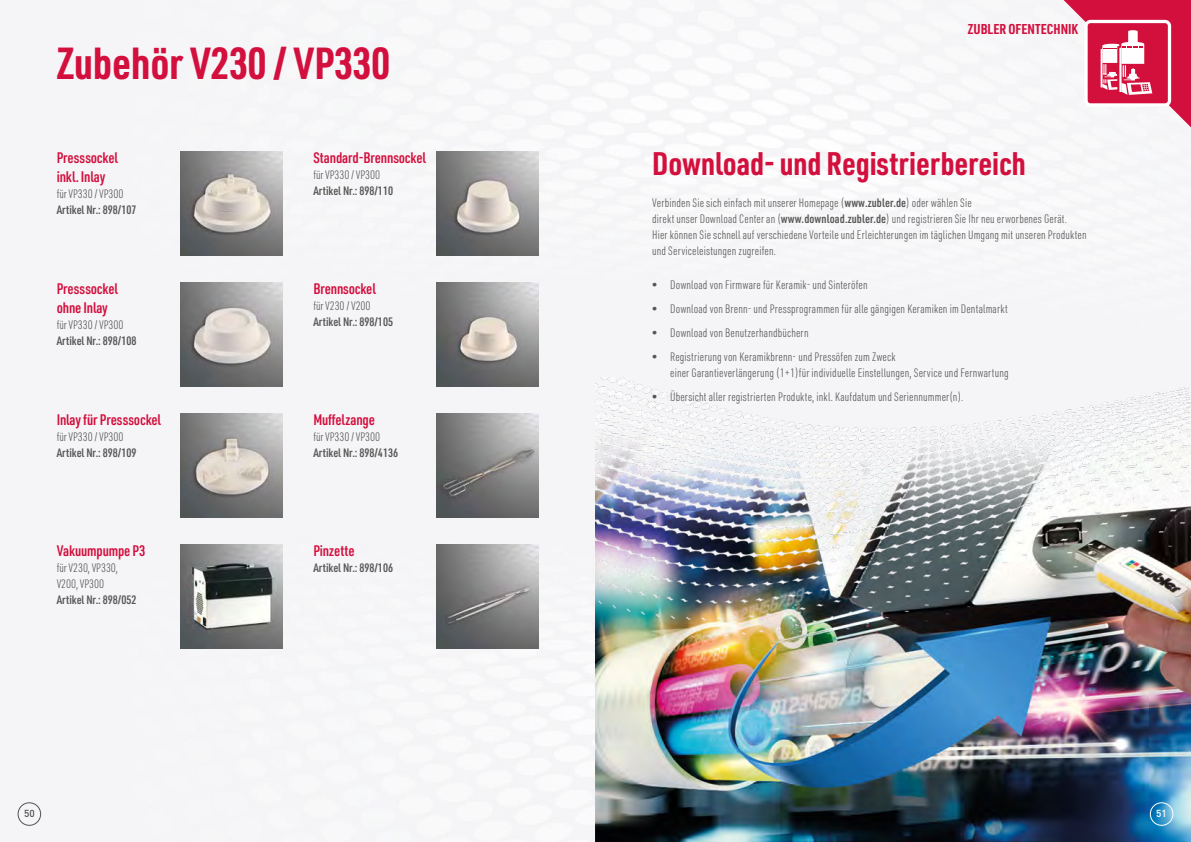
<style>
.page{position:relative;width:1191px;height:842px;background:#fff}
.page>*{position:absolute;margin:0;border:0;box-sizing:border-box;transform-origin:0 0}
.t1{font:700 44px "URWDIN Cond";color:#d30f3d}
.t2{font:700 32px "URWDIN Cond";color:#d30f3d}
.t3{font:600 15px/19px "URWDIN Cond";letter-spacing:-.01em;color:#d30f3d}
.t4{font:700 14px "URWDIN Cond";color:#d30f3d}
.t5{font:300 12px/16px "URWDIN Cond";letter-spacing:.01em;color:#575756}
.t6{font:600 12px "URWDIN Cond";color:#575756}
.t7{font:300 12px/16px "URWDIN Cond";letter-spacing:-.01em;color:#575756}
.t8{font:500 10px "DIN";color:#545051}
.t9{font:500 10px "DIN";color:#fff}
.s1{font-weight:600}
</style>
<div class="page">
<div style="left:17px;top:0;width:1174px;height:842px;background:#f5f5f8"></div>
<img style="left:595px;top:378px;width:596px;height:464px">
<div style="left:18px;top:802px;width:23px;height:24px;border:1px solid #545051;border-radius:50%"></div>
<div style="left:1150px;top:802px;width:23px;height:24px;border:1px solid #fff;border-radius:50%"></div>
<svg style="left:1063px;top:0;width:128px;height:127px"></svg>
<img style="left:180px;top:152px;width:102px;height:104px">
<img style="left:437px;top:152px;width:102px;height:104px">
<img style="left:180px;top:283px;width:102px;height:103px">
<img style="left:437px;top:283px;width:102px;height:103px">
<img style="left:180px;top:414px;width:102px;height:103px">
<img style="left:437px;top:414px;width:102px;height:103px">
<img style="left:180px;top:544px;width:102px;height:104px">
<img style="left:437px;top:544px;width:102px;height:104px">
<h1 class="t1" style="left:57px;top:34px;width:335px">Zubehör V230 / VP330</h1>
<p class="t3" style="left:57px;top:148px;width:63px">Presssockel inkl. Inlay</p>
<p class="t7" style="left:57px;top:186px;width:68px">für VP330 / VP300</p>
<p class="t6" style="left:57px;top:202px;width:81px">Artikel Nr.: 898/107</p>
<p class="t3" style="left:57px;top:279px;width:63px">Presssockel ohne Inlay</p>
<p class="t7" style="left:57px;top:316px;width:68px">für VP330 / VP300</p>
<p class="t6" style="left:57px;top:333px;width:81px">Artikel Nr.: 898/108</p>
<p class="t3" style="left:57px;top:409px;width:106px">Inlay für Presssockel</p>
<p class="t7" style="left:57px;top:428px;width:68px">für VP330 / VP300</p>
<p class="t6" style="left:57px;top:445px;width:81px">Artikel Nr.: 898/109</p>
<p class="t3" style="left:57px;top:540px;width:90px">Vakuumpumpe P3</p>
<p class="t7" style="left:57px;top:559px;width:63px">für V230, VP330,<br>V200, VP300</p>
<p class="t6" style="left:57px;top:591px;width:81px">Artikel Nr.: 898/052</p>
<p class="t3" style="left:313px;top:148px;width:114px">Standard-Brennsockel</p>
<p class="t7" style="left:313px;top:167px;width:68px">für VP330 / VP300</p>
<p class="t6" style="left:313px;top:183px;width:81px">Artikel Nr.: 898/110</p>
<p class="t3" style="left:313px;top:279px;width:64px">Brennsockel</p>
<p class="t7" style="left:313px;top:297px;width:59px">für V230 / V200</p>
<p class="t6" style="left:313px;top:314px;width:81px">Artikel Nr.: 898/105</p>
<p class="t3" style="left:313px;top:409px;width:63px">Muffelzange</p>
<p class="t7" style="left:313px;top:428px;width:68px">für VP330 / VP300</p>
<p class="t6" style="left:313px;top:445px;width:86px">Artikel Nr.: 898/4136</p>
<p class="t3" style="left:313px;top:540px;width:43px">Pinzette</p>
<p class="t6" style="left:313px;top:559px;width:81px">Artikel Nr.: 898/106</p>
<p class="t4" style="left:968px;top:19px;width:112px">ZUBLER OFENTECHNIK</p>
<h2 class="t2" style="left:652px;top:142px;width:375px">Download- und Registrierbereich</h2>
<p class="t5" style="left:652px;top:194px;width:436px">Verbinden Sie sich einfach mit unserer Homepage (<span class="s1">www.zubler.de</span>) oder wählen Sie<br>direkt unser Download Center an (<span class="s1">www.download.zubler.de</span>) und registrieren Sie Ihr neu erworbenes Gerät.<br>Hier können Sie schnell auf verschiedene Vorteile und Erleichterungen im täglichen Umgang mit unseren Produkten und Serviceleistungen zugreifen.</p>
<p class="t5" style="left:652px;top:276px;width:217px">• Download von Firmware für Keramik- und Sinteröfen</p>
<p class="t5" style="left:652px;top:300px;width:357px">• Download von Brenn- und Pressprogrammen für alle gängigen Keramiken im Dentalmarkt</p>
<p class="t5" style="left:652px;top:324px;width:158px">• Download von Benutzerhandbüchern</p>
<p class="t5" style="left:670px;top:348px;width:340px;text-indent:-18px">• Registrierung von Keramikbrenn- und Pressöfen zum Zweck<br>einer Garantieverlängerung (1+1)für individuelle Einstellungen, Service und Fernwartung</p>
<p class="t5" style="left:652px;top:388px;width:313px">• Übersicht aller registrierten Produkte, inkl. Kaufdatum und Seriennummer(n).</p>
<p class="t8" style="left:24px;top:807px;width:12px">50</p>
<p class="t9" style="left:1156px;top:807px;width:12px">51</p>
</div>
